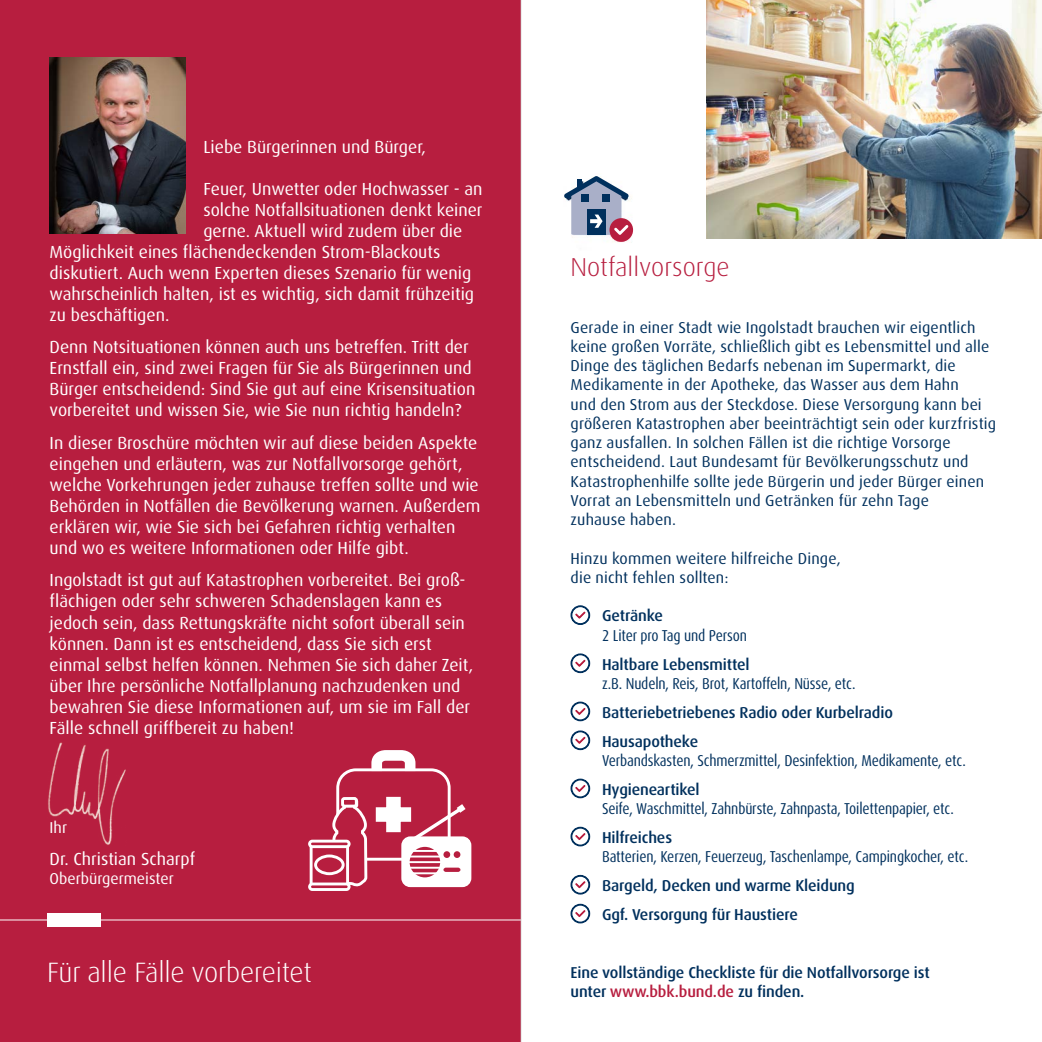
<style>
.page{position:relative;width:1042px;height:1042px;background:#fff}
.page>*{position:absolute;margin:0;border:0;box-sizing:border-box;transform-origin:0 0}
.t1{font:300 28px "Dax Pro";letter-spacing:-.01em;color:#fff}
.t2{font:300 25.9px "Dax Pro";color:#b71e3f}
.t3{font:17.5px/21px "Dax Pro";color:#fff}
.t4{font:15.75px/19.2px "Dax Pro";letter-spacing:.01em;color:#00305d}
.t5{font:500 15.75px/28.9px "Dax Pro";letter-spacing:-.01em;color:#00305d}
.t6{font:condensed 15.75px "Dax Pro";letter-spacing:-.01em;color:#00305d}
.t7{font:15.75px "Dax Pro";color:#fff}
.s1{color:#b71e3f}
</style>
<div class="page">
<div style="left:0;top:0;width:521px;height:950px;background:#b71e3f"></div>
<img style="left:706px;top:0;width:336px;height:238px">
<img style="left:50px;top:57px;width:135px;height:176px">
<svg style="left:570px;top:605px;width:20px;height:20px"></svg>
<svg style="left:570px;top:653px;width:20px;height:20px"></svg>
<svg style="left:570px;top:701px;width:20px;height:20px"></svg>
<svg style="left:570px;top:730px;width:20px;height:20px"></svg>
<svg style="left:570px;top:778px;width:20px;height:20px"></svg>
<svg style="left:570px;top:826px;width:20px;height:21px"></svg>
<svg style="left:570px;top:874px;width:20px;height:21px"></svg>
<svg style="left:570px;top:903px;width:20px;height:21px"></svg>
<div style="left:0;top:920px;width:521px;height:122px;background:#b71e3f"></div>
<div style="left:47px;top:913px;width:53px;height:14px;background:#fff"></div>
<hr style="left:0;top:919px;width:521px;height:1px;background:#fff">
<img style="left:586px;top:221px;width:48px;height:22px">
<img style="left:48px;top:742px;width:78px;height:103px">
<div style="left:609px;top:218px;width:24px;height:24px;background:#b71e3f;border-radius:50%"></div>
<svg style="left:564px;top:176px;width:65px;height:59px"></svg>
<div style="left:581px;top:195px;width:8px;height:7px;background:#00305d"></div>
<div style="left:602px;top:194px;width:7px;height:7px;background:#00305d"></div>
<div style="left:310px;top:841px;width:39px;height:47px;border:3px solid #fff;border-radius:2px"></div>
<div style="left:310px;top:841px;width:39px;height:5px;background:#b71e3f;border-radius:3px"></div>
<div style="left:308px;top:839px;width:42px;height:9px;border:3px solid #fff;border-radius:3px"></div>
<div style="left:310px;top:884px;width:39px;height:5px;background:#b71e3f;border-radius:3px"></div>
<div style="left:308px;top:882px;width:42px;height:9px;border:3px solid #fff;border-radius:3px"></div>
<div style="left:314px;top:854px;width:30px;height:21px;border:3px solid #fff;border-radius:50%"></div>
<svg style="left:331px;top:750px;width:140px;height:171px"></svg>
<hr style="left:407px;top:850px;width:35px;height:2px;background:#fff">
<hr style="left:407px;top:855px;width:35px;height:2px;background:#fff">
<hr style="left:407px;top:861px;width:35px;height:2px;background:#fff">
<hr style="left:407px;top:867px;width:35px;height:1px;background:#fff">
<hr style="left:407px;top:872px;width:35px;height:2px;background:#fff">
<hr style="left:521px;top:0;width:1px;height:1042px;background:#c6c6c6">
<p class="t3" style="left:203px;top:136px;width:224px">Liebe Bürgerinnen und Bürger,</p>
<p class="t3" style="left:203px;top:178px;width:281px">Feuer, Unwetter oder Hochwasser - an</p>
<p class="t3" style="left:203px;top:199px;width:281px">solche Notfallsituationen denkt keiner</p>
<p class="t3" style="left:203px;top:220px;width:260px">gerne. Aktuell wird zudem über die</p>
<p class="t3" style="left:50px;top:241px;width:392px">Möglichkeit eines flächendeckenden Strom-Blackouts</p>
<p class="t3" style="left:50px;top:262px;width:423px">diskutiert. Auch wenn Experten dieses Szenario für wenig</p>
<p class="t3" style="left:50px;top:283px;width:426px">wahrscheinlich halten, ist es wichtig, sich damit frühzeitig</p>
<p class="t3" style="left:50px;top:304px;width:121px">zu beschäftigen.</p>
<p class="t3" style="left:50px;top:337px;width:427px">Denn Notsituationen können auch uns betreffen. Tritt der Ernstfall ein, sind zwei Fragen für Sie als Bürgerinnen und Bürger entscheidend: Sind Sie gut auf eine Krisensituation vorbereitet und wissen Sie, wie Sie nun richtig handeln?</p>
<p class="t3" style="left:50px;top:432px;width:432px">In dieser Broschüre möchten wir auf diese beiden Aspekte eingehen und erläutern, was zur Notfallvorsorge gehört, welche Vorkehrungen jeder zuhause treffen sollte und wie Behörden in Notfällen die Bevölkerung warnen. Außerdem erklären wir, wie Sie sich bei Gefahren richtig verhalten und wo es weitere Informationen oder Hilfe gibt.</p>
<p class="t3" style="left:50px;top:570px;width:425px">Ingolstadt ist gut auf Katastrophen vorbereitet. Bei groß&shy;flächigen oder sehr schweren Schadenslagen kann es jedoch sein, dass Rettungskräfte nicht sofort überall sein können. Dann ist es entscheidend, dass Sie sich erst einmal selbst helfen können. Nehmen Sie sich daher Zeit, über Ihre persönliche Notfallplanung nachzudenken und bewahren Sie diese Informationen auf, um sie im Fall der Fälle schnell griffbereit zu haben!</p>
<p class="t7" style="left:50px;top:817px;width:19px">Ihr</p>
<p class="t3" style="left:50px;top:848px;width:147px">Dr. Christian Scharpf</p>
<p class="t7" style="left:50px;top:868px;width:126px">Oberbürgermeister</p>
<h1 class="t1" style="left:47px;top:954px;width:266px">Für alle Fälle vorbereitet</h1>
<h2 class="t2" style="left:570px;top:251px;width:160px">Notfallvorsorge</h2>
<p class="t4" style="left:570px;top:317px;width:427px">Gerade in einer Stadt wie Ingolstadt brauchen wir eigentlich keine großen Vorräte, schließlich gibt es Lebensmittel und alle Dinge des täglichen Bedarfs nebenan im Supermarkt, die Medikamente in der Apotheke, das Wasser aus dem Hahn<br>und den Strom aus der Steckdose. Diese Versorgung kann bei größeren Katastrophen aber beeinträchtigt sein oder kurzfristig ganz ausfallen. In solchen Fällen ist die richtige Vorsorge entscheidend. Laut Bundesamt für Bevölkerungsschutz und Katastrophenhilfe sollte jede Bürgerin und jeder Bürger einen Vorrat an Lebensmitteln und Getränken für zehn Tage<br>zuhause haben.</p>
<p class="t4" style="left:570px;top:548px;width:272px">Hinzu kommen weitere hilfreiche Dinge, die nicht fehlen sollten:</p>
<p class="t5" style="left:602px;top:601px;width:62px">Getränke</p>
<p class="t6" style="left:602px;top:625px;width:146px">2 Liter pro Tag und Person</p>
<p class="t5" style="left:602px;top:650px;width:149px">Haltbare Lebensmittel</p>
<p class="t6" style="left:602px;top:673px;width:255px">z.B. Nudeln, Reis, Brot, Kartoffeln, Nüsse, etc.</p>
<p class="t5" style="left:602px;top:698px;width:292px">Batteriebetriebenes Radio oder Kurbelradio<br>Hausapotheke</p>
<p class="t6" style="left:602px;top:750px;width:365px">Verbandskasten, Schmerzmittel, Desinfektion, Medikamente, etc.</p>
<p class="t5" style="left:602px;top:775px;width:99px">Hygieneartikel</p>
<p class="t6" style="left:602px;top:798px;width:353px">Seife, Waschmittel, Zahnbürste, Zahnpasta, Toilettenpapier, etc.</p>
<p class="t5" style="left:602px;top:823px;width:72px">Hilfreiches</p>
<p class="t6" style="left:602px;top:846px;width:367px">Batterien, Kerzen, Feuerzeug, Taschenlampe, Campingkocher, etc.</p>
<p class="t5" style="left:602px;top:871px;width:254px">Bargeld, Decken und warme Kleidung<br>Ggf. Versorgung für Haustiere</p>
<p class="t5" style="left:570px;top:962px;width:361px;line-height:19.2px">Eine vollständige Checkliste für die Notfallvorsorge ist unter <span class="s1">www.bbk.bund.de</span> zu finden.</p>
</div>
